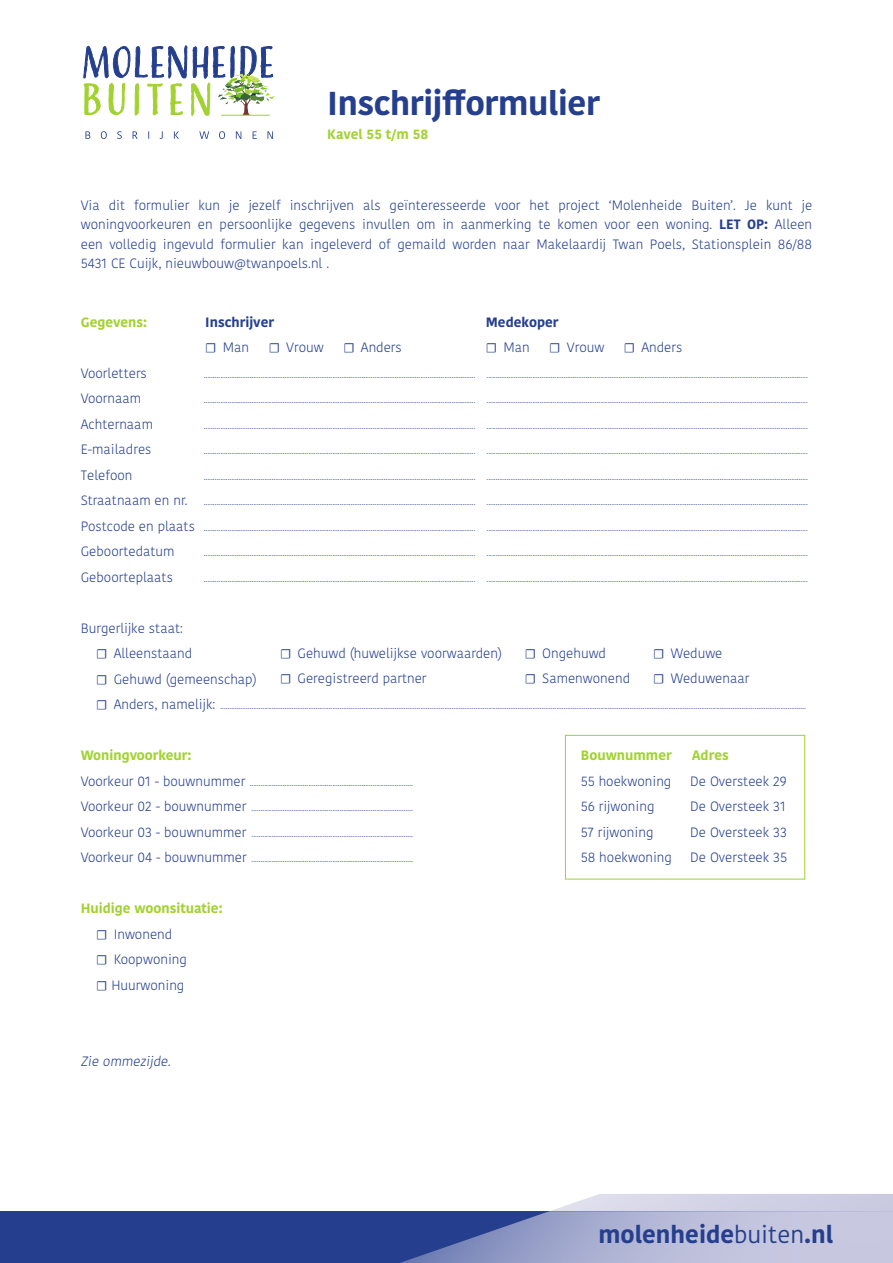
<style>
.page{position:relative;width:893px;height:1263px;background:#fff}
.page>*{position:absolute;margin:0;border:0;box-sizing:border-box;transform-origin:0 0}
.t1{font:700 33px "Kohinoor Bangla";letter-spacing:-.01em;color:#253f8e}
.t2{font:700 24px "Kohinoor Bangla";color:#253f8e}
.t3{font:300 13.5px/19.5px "Kohinoor Bangla";color:#253f8e;text-align:justify}
.t4{font:700 13.5px "Kohinoor Bangla";color:#a2d230}
.t5{font:700 13.5px "Kohinoor Bangla";color:#253f8e}
.t6{font:300 9px "Kohinoor Bangla";color:#253f8e}
.s1{font-weight:700}
.s2{font-family:"Minion Pro";font-weight:400}
.s3{font-size:13.5px}
.s4{font-family:"Minion Pro";font-weight:400;font-size:13.5px}
.s5{font-weight:400}
</style>
<div class="page">
<svg style="left:85px;top:131px;width:188px;height:8px"></svg>
<svg style="left:83px;top:45px;width:192px;height:71px"></svg>
<hr style="left:221px;top:115px;width:48px;height:1px;background:#a2d230">
<div style="left:0;top:1212px;width:893px;height:51px;background:#253f8e"></div>
<svg style="left:344px;top:1194px;width:549px;height:69px"></svg>
<div style="left:565px;top:735px;width:240px;height:144px;border:1px solid #a2d230"></div>
<p class="t1" style="left:327px;top:74px;width:274px">Inschrijfformulier</p>
<p class="t4" style="left:327px;top:122px;width:103px">Kavel 55 t/m 58</p>
<p class="t3" style="left:81px;top:195px;width:733px">Via dit formulier kun je jezelf inschrijven als geïnteresseerde voor het project ‘Molenheide Buiten’. Je kunt je woningvoorkeuren en persoonlijke gegevens invullen om in aanmerking te komen voor een woning. <span class="s1">LET OP:</span> Alleen een volledig ingevuld formulier kan ingeleverd of gemaild worden naar Makelaardij Twan Poels, Stationsplein 86/88</p>
<p class="t3" style="left:81px;top:254px;width:250px">5431 CE Cuijk, nieuwbouw@twanpoels.nl .</p>
<p class="t4" style="left:81px;top:310px;width:68px">Gegevens:</p>
<p class="t5" style="left:205px;top:310px;width:70px">Inschrijver</p>
<p class="t5" style="left:486px;top:310px;width:74px">Medekoper</p>
<p class="t3" style="left:205px;top:337px;width:45px"><span class="s2">☐</span> Man</p>
<p class="t3" style="left:269px;top:337px;width:57px"><span class="s2">☐</span> Vrouw</p>
<p class="t3" style="left:343px;top:337px;width:60px"><span class="s2">☐</span> Anders</p>
<p class="t3" style="left:486px;top:337px;width:45px"><span class="s2">☐</span> Man</p>
<p class="t3" style="left:549px;top:337px;width:57px"><span class="s2">☐</span> Vrouw</p>
<p class="t3" style="left:624px;top:337px;width:60px"><span class="s2">☐</span> Anders</p>
<p class="t3" style="left:81px;top:363px;width:68px">Voorletters</p>
<p class="t6" style="left:204px;top:368px;width:606px">.................................................................................................................................................... ...............................................................................................................................................................................</p>
<p class="t3" style="left:81px;top:388px;width:62px">Voornaam</p>
<p class="t6" style="left:204px;top:393px;width:606px">.................................................................................................................................................... ...............................................................................................................................................................................</p>
<p class="t3" style="left:81px;top:414px;width:74px">Achternaam</p>
<p class="t6" style="left:204px;top:419px;width:606px">.................................................................................................................................................... ...............................................................................................................................................................................</p>
<p class="t3" style="left:81px;top:439px;width:72px">E-mailadres</p>
<p class="t6" style="left:204px;top:444px;width:606px">.................................................................................................................................................... ...............................................................................................................................................................................</p>
<p class="t3" style="left:81px;top:465px;width:53px">Telefoon</p>
<p class="t6" style="left:204px;top:470px;width:606px">.................................................................................................................................................... ...............................................................................................................................................................................</p>
<p class="t6" style="left:81px;top:495px;width:729px"><span class="s3">Straatnaam en nr.</span> .................................................................................................................................................... ...............................................................................................................................................................................</p>
<p class="t6" style="left:81px;top:521px;width:729px"><span class="s3">Postcode en plaats</span> .................................................................................................................................................... ...............................................................................................................................................................................</p>
<p class="t3" style="left:81px;top:541px;width:95px">Geboortedatum</p>
<p class="t6" style="left:204px;top:546px;width:606px">.................................................................................................................................................... ...............................................................................................................................................................................</p>
<p class="t3" style="left:81px;top:567px;width:94px">Geboorteplaats</p>
<p class="t6" style="left:204px;top:572px;width:606px">.................................................................................................................................................... ...............................................................................................................................................................................</p>
<p class="t3" style="left:81px;top:618px;width:104px">Burgerlijke staat:</p>
<p class="t3" style="left:96px;top:643px;width:98px"><span class="s2">☐</span> Alleenstaand</p>
<p class="t3" style="left:96px;top:669px;width:162px"><span class="s2">☐</span> Gehuwd (gemeenschap)</p>
<p class="t6" style="left:96px;top:699px;width:711px"><span class="s4">☐</span> <span class="s3">Anders, namelijk:</span> ...............................................................................................................................................................................................................................................................................................................................</p>
<p class="t4" style="left:81px;top:744px;width:112px">Woningvoorkeur:</p>
<p class="t6" style="left:81px;top:776px;width:334px"><span class="s3">Voorkeur 01 - bouwnummer</span> .........................................................................................</p>
<p class="t6" style="left:81px;top:801px;width:334px"><span class="s3">Voorkeur 02 - bouwnummer</span> ........................................................................................</p>
<p class="t6" style="left:81px;top:827px;width:334px"><span class="s3">Voorkeur 03 - bouwnummer</span> ........................................................................................</p>
<p class="t6" style="left:81px;top:852px;width:334px"><span class="s3">Voorkeur 04 - bouwnummer</span> ........................................................................................</p>
<p class="t3" style="left:280px;top:643px;width:224px"><span class="s2">☐</span> Gehuwd (huwelijkse voorwaarden)</p>
<p class="t3" style="left:280px;top:669px;width:148px"><span class="s2">☐</span> Geregistreerd partner</p>
<p class="t3" style="left:525px;top:643px;width:83px"><span class="s2">☐</span> Ongehuwd</p>
<p class="t3" style="left:525px;top:669px;width:107px"><span class="s2">☐</span> Samenwonend</p>
<p class="t3" style="left:653px;top:643px;width:71px"><span class="s2">☐</span> Weduwe</p>
<p class="t3" style="left:653px;top:669px;width:98px"><span class="s2">☐</span> Weduwenaar</p>
<p class="t4" style="left:581px;top:744px;width:92px">Bouwnummer</p>
<p class="t4" style="left:692px;top:744px;width:38px">Adres</p>
<p class="t3" style="left:581px;top:771px;width:92px">55 hoekwoning</p>
<p class="t3" style="left:690px;top:771px;width:98px">De Oversteek 29</p>
<p class="t3" style="left:581px;top:797px;width:75px">56 rijwoning</p>
<p class="t3" style="left:690px;top:797px;width:97px">De Oversteek 31</p>
<p class="t3" style="left:581px;top:822px;width:74px">57 rijwoning</p>
<p class="t3" style="left:690px;top:822px;width:98px">De Oversteek 33</p>
<p class="t3" style="left:581px;top:848px;width:93px">58 hoekwoning</p>
<p class="t3" style="left:690px;top:848px;width:98px">De Oversteek 35</p>
<p class="t4" style="left:81px;top:897px;width:143px">Huidige woonsituatie:</p>
<p class="t3" style="left:96px;top:924px;width:78px"><span class="s2">☐</span> Inwonend</p>
<p class="t3" style="left:96px;top:950px;width:92px"><span class="s2">☐</span> Koopwoning</p>
<p class="t3" style="left:96px;top:975px;width:90px"><span class="s2">☐</span> Huurwoning</p>
<p class="t3" style="left:81px;top:1052px;width:94px">Zie ommezijde.</p>
<p class="t2" style="left:598px;top:1213px;width:237px">molenheide<span class="s5">buiten</span>.nl</p>
</div>
